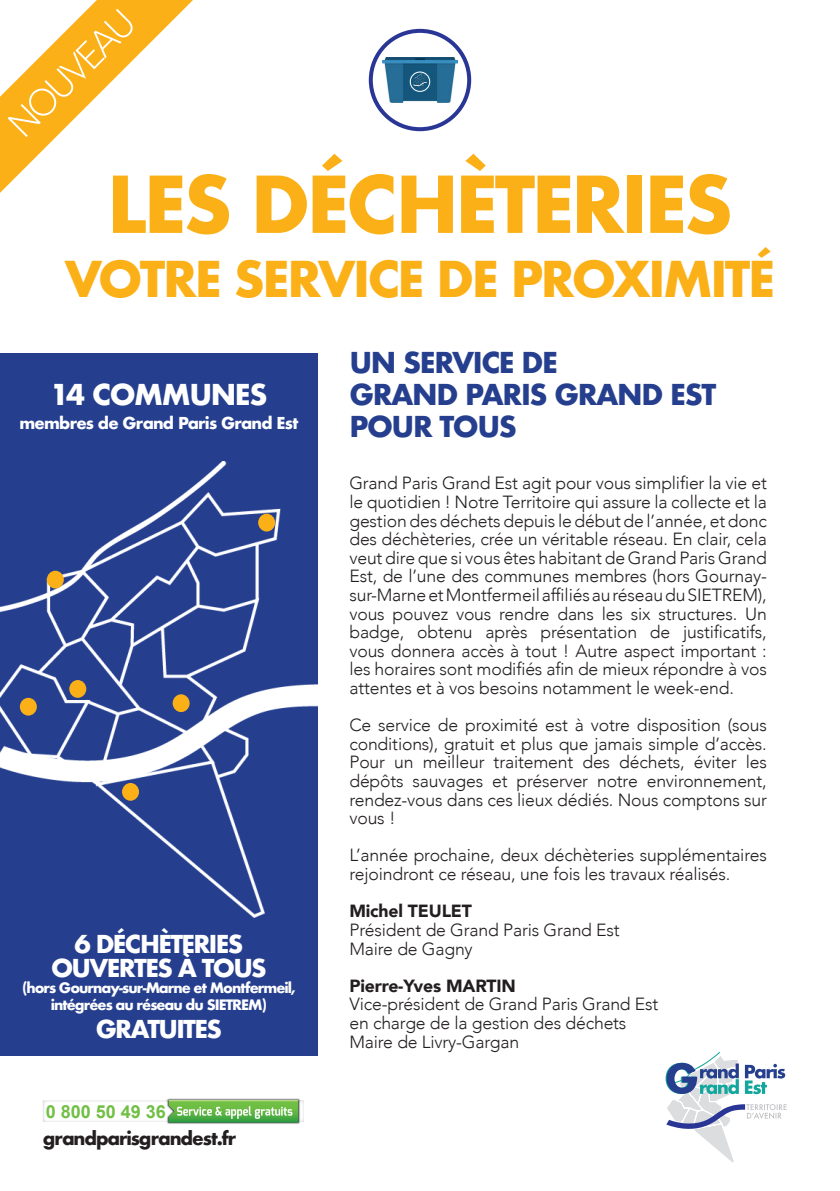
<style>
.page{position:relative;width:840px;height:1191px;background:#fff}
.page>*{position:absolute;margin:0;border:0;box-sizing:border-box;transform-origin:0 0}
.t1{font:700 76px "Futura";letter-spacing:-.05em;color:#fbb017}
.t2{font:700 48px "Futura";letter-spacing:-.05em;color:#fbb017}
.t3{font:300 38px "Europa";color:#fff}
.t4{font:700 28px "Futura";letter-spacing:-.05em;color:#253f8e}
.t5{font:700 28px "Futura";letter-spacing:-.05em;color:#fff}
.t6{font:700 24px "Futura";letter-spacing:-.07em;color:#fff}
.t7{font:700 18px "Futura";letter-spacing:-.06em;color:#231f20}
.t8{font:700 18px "Arial";color:#71bf44}
.t9{font:300 17.6px/18.6px "Avenir";letter-spacing:-.01em;color:#231f20;text-align:justify}
.t10{font:900 17.6px "Avenir";letter-spacing:-.01em;color:#231f20}
.t11{font:700 16px "Futura";letter-spacing:-.05em;color:#fff}
.t12{font:700 14px/16px "Futura";letter-spacing:-.07em;color:#fff;text-align:center}
</style>
<div class="page">
<svg style="left:665px;top:1052px;width:121px;height:110px"></svg>
<svg style="left:0;top:0;width:193px;height:193px"></svg>
<div style="left:368px;top:29px;width:103px;height:102px;border:4px solid #293695;border-radius:50%"></div>
<div style="left:0;top:353px;width:317px;height:703px;background:#253f8e"></div>
<img style="left:0;top:461px;width:317px;height:456px">
<img style="left:43px;top:1100px;width:261px;height:22px">
<img style="left:46px;top:1104px;width:119px;height:14px">
<img style="left:167px;top:1098px;width:133px;height:26px">
<img style="left:166px;top:1100px;width:134px;height:22px">
<svg style="left:168px;top:1099px;width:130px;height:23px;background:#7bbf67"></svg>
<div style="left:122px;top:783px;width:17px;height:17px;background:#fbb017;border-radius:50%"></div>
<div style="left:47px;top:571px;width:17px;height:17px;background:#fbb017;border-radius:50%"></div>
<div style="left:258px;top:514px;width:17px;height:17px;background:#fbb017;border-radius:50%"></div>
<div style="left:20px;top:698px;width:17px;height:17px;background:#fbb017;border-radius:50%"></div>
<div style="left:69px;top:680px;width:17px;height:18px;background:#fbb017;border-radius:50%"></div>
<div style="left:172px;top:694px;width:17px;height:18px;background:#fbb017;border-radius:50%"></div>
<img style="left:382px;top:57px;width:75px;height:46px">
<img style="left:413px;top:72px;width:13px;height:19px">
<div style="left:409px;top:72px;width:21px;height:20px;border:1px solid #fff;border-radius:50%"></div>
<p class="t3" style="left:-2px;top:113px;width:163px;rotate:-45deg">NOUVEAU</p>
<p class="t1" style="left:107px;top:149px;width:627px">LES DÉCHÈTERIES</p>
<p class="t2" style="left:64px;top:244px;width:712px">VOTRE SERVICE DE PROXIMITÉ</p>
<p class="t5" style="left:50px;top:374px;width:219px">14 COMMUNES</p>
<p class="t11" style="left:19px;top:411px;width:280px">membres de Grand Paris Grand Est</p>
<p class="t6" style="left:74px;top:927px;width:170px">6 DÉCHÈTERIES</p>
<p class="t6" style="left:51px;top:951px;width:217px">OUVERTES À TOUS</p>
<p class="t12" style="left:22px;top:980px;width:275px">(hors Gournay-sur-Marne et Montfermeil, intégrées au réseau du SIETREM)</p>
<p class="t6" style="left:96px;top:1011px;width:128px">GRATUITES</p>
<p class="t8" style="left:46px;top:1099px;width:122px">0 800 50 49 36</p>
<p class="t7" style="left:43px;top:1125px;width:195px">grandparisgrandest.fr</p>
<p class="t4" style="left:349px;top:342px;width:210px">UN SERVICE DE</p>
<p class="t4" style="left:349px;top:374px;width:368px">GRAND PARIS GRAND EST</p>
<p class="t4" style="left:349px;top:406px;width:169px">POUR TOUS</p>
<p class="t9" style="left:349px;top:474px;width:418px">Grand Paris Grand Est agit pour vous simplifier la vie et le quotidien ! Notre Territoire qui assure la collecte et la gestion des déchets depuis le début de l’année, et donc des déchèteries, crée un véritable réseau. En clair, cela veut dire que si vous êtes habitant de Grand Paris Grand Est, de l’une des communes membres (hors Gournay&shy;sur-Marne et Montfermeil affiliés au réseau du SIETREM), vous pouvez vous rendre dans les six structures. Un badge, obtenu après présentation de justificatifs, vous donnera accès à tout ! Autre aspect important : les horaires sont modifiés afin de mieux répondre à vos attentes et à vos besoins notamment le week-end.</p>
<p class="t9" style="left:349px;top:716px;width:418px">Ce service de proximité est à votre disposition (sous conditions), gratuit et plus que jamais simple d’accès.<br>Pour un meilleur traitement des déchets, éviter les dépôts sauvages et préserver notre environnement, rendez-vous dans ces lieux dédiés. Nous comptons sur vous !</p>
<p class="t9" style="left:349px;top:846px;width:418px">L’année prochaine, deux déchèteries supplémentaires rejoindront ce réseau, une fois les travaux réalisés.</p>
<p class="t10" style="left:349px;top:896px;width:124px">Michel TEULET</p>
<p class="t9" style="left:349px;top:920px;width:272px">Président de Grand Paris Grand Est</p>
<p class="t9" style="left:349px;top:939px;width:125px">Maire de Gagny</p>
<p class="t10" style="left:349px;top:970px;width:168px">Pierre-Yves MARTIN</p>
<p class="t9" style="left:349px;top:995px;width:310px">Vice-président de Grand Paris Grand Est</p>
<p class="t9" style="left:349px;top:1013px;width:278px">en charge de la gestion des déchets</p>
<p class="t9" style="left:349px;top:1032px;width:171px">Maire de Livry-Gargan</p>
</div>
